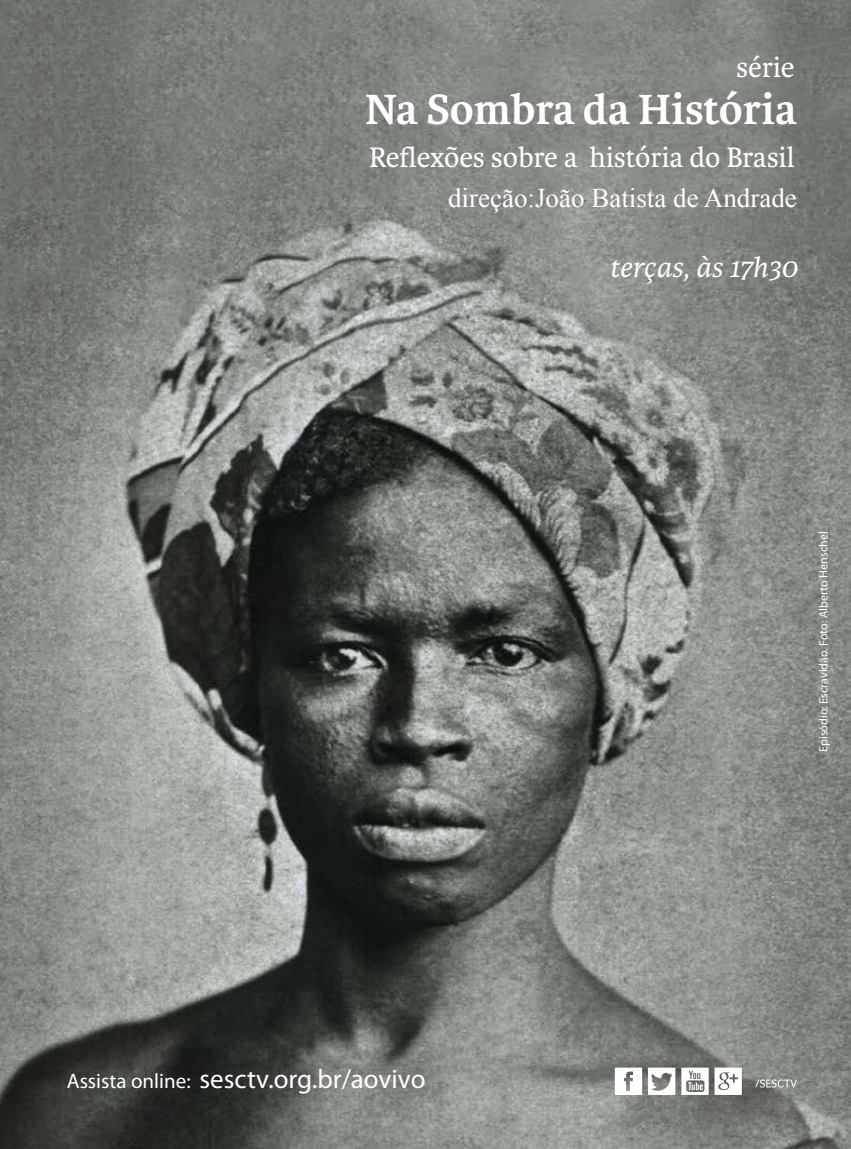
<style>
.page{position:relative;width:851px;height:1149px;background:#fff}
.page>*{position:absolute;margin:0;border:0;box-sizing:border-box;transform-origin:0 0}
.t1{font:700 45px "Karmina";color:#fff}
.t2{font:30px "Karmina";color:#fff}
.t3{font:italic 30px "Karmina";color:#fff}
.t4{font:27px "Myriad Pro";color:#fff}
.t5{font:27px "Times New Roman";color:#fff}
.t6{font:12px "Myriad Pro";color:#fff}
.s1{font-size:21px}
</style>
<div class="page">
<img style="left:0;top:0;width:850px;height:1148px">
<svg style="left:614px;top:1067px;width:28px;height:27px"></svg>
<svg style="left:755px;top:1079px;width:41px;height:8px"></svg>
<svg style="left:648px;top:1067px;width:27px;height:27px"></svg>
<svg style="left:681px;top:1067px;width:27px;height:27px"></svg>
<svg style="left:714px;top:1067px;width:27px;height:27px"></svg>
<h2 class="t2" style="left:736px;top:50px;width:60px">série</h2>
<h1 class="t1" style="left:365px;top:84px;width:433px">Na Sombra da História</h1>
<h2 class="t2" style="left:369px;top:141px;width:427px">Reflexões sobre a história do Brasil</h2>
<h3 class="t5" style="left:448px;top:180px;width:350px">direção:João Batista de Andrade</h3>
<h2 class="t3" style="left:609px;top:250px;width:189px">terças, às 17h30</h2>
<p class="t6" style="left:815px;top:751px;width:222px;rotate:-90deg">Episódio: Escravidão. Foto: Alberto Henschel</p>
<h3 class="t4" style="left:67px;top:1061px;width:360px"><span class="s1">Assista online:</span> sesctv.org.br/aovivo</h3>
</div>
